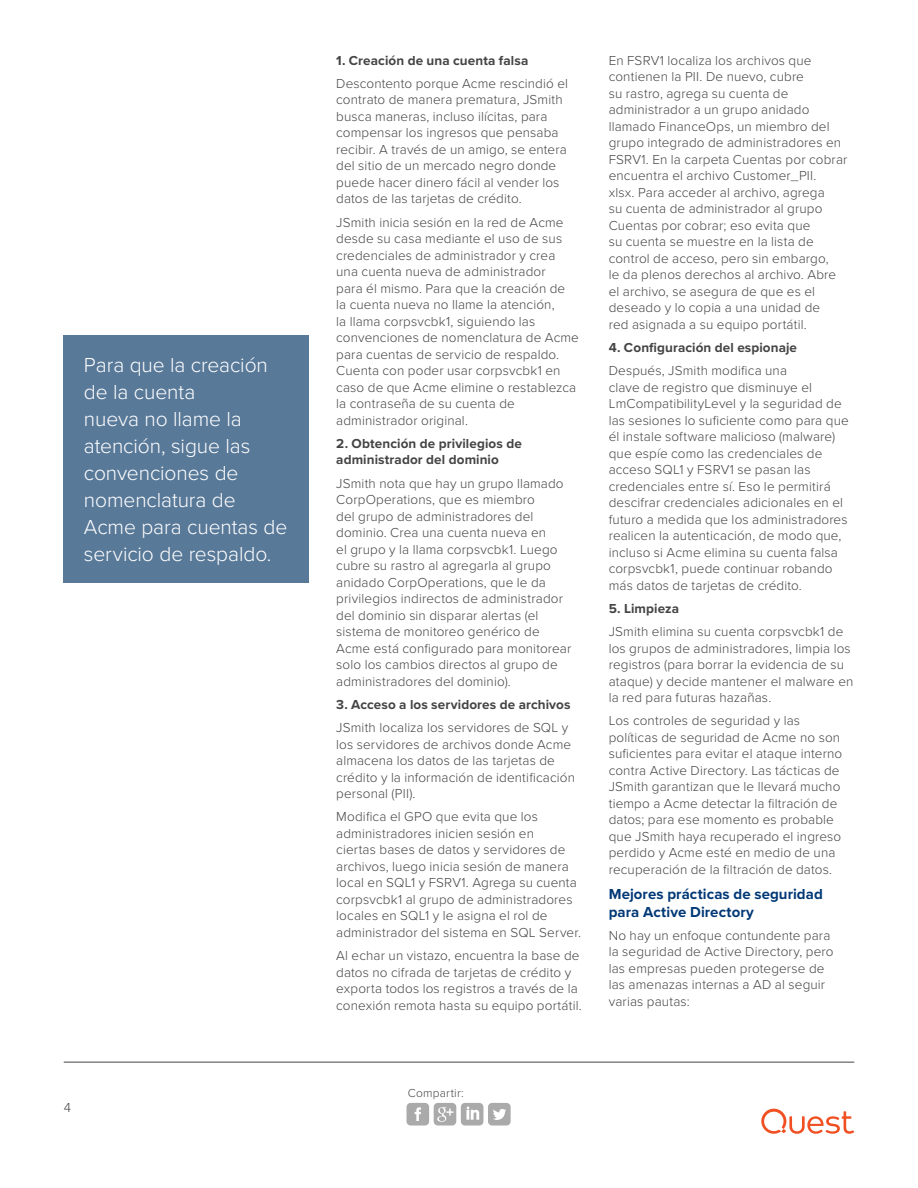
<style>
.page{position:relative;width:918px;height:1188px;background:#fff}
.page>*{position:absolute;margin:0;border:0;box-sizing:border-box;transform-origin:0 0}
._14_Callout_Box_Medi{font:300 21px/27px "Proxima Nova";letter-spacing:-.005em;color:#fff}
._05_Section_Heading{font:700 15px/18px "Proxima Nova";letter-spacing:.005em;color:#003876}
.t1{font:300 13.5px/16.5px "Proxima Nova";letter-spacing:.01em;color:#444}
._06_Section_Heading{font:700 13.5px/16.5px "Proxima Nova";letter-spacing:.01em;color:#444}
.t2{font:300 12px "Proxima Nova";letter-spacing:.015em;color:#444}
</style>
<div class="page">
<svg style="left:407px;top:1103px;width:104px;height:23px"></svg>
<hr style="left:64px;top:1062px;width:790px;height:1px;background:#444">
<svg style="left:761px;top:1108px;width:93px;height:26px"></svg>
<div style="left:64px;top:335px;width:245px;height:248px;background:#597999"></div>
<p class="_14_Callout_Box_Medi" style="left:84px;top:350px;width:205px">Para que la creación de la cuenta<br>nueva no llame la atención, sigue las convenciones de nomenclatura de<br>Acme para cuentas de servicio de respaldo.</p>
<p class="t1" style="left:64px;top:1099px;width:9px">4</p>
<p class="_06_Section_Heading" style="left:336px;top:52px;width:194px">1. Creación de una cuenta falsa</p>
<p class="t1" style="left:336px;top:75px;width:233px">Descontento porque Acme rescindió el contrato de manera prematura, JSmith busca maneras, incluso ilícitas, para compensar los ingresos que pensaba recibir. A través de un amigo, se entera del sitio de un mercado negro donde puede hacer dinero fácil al vender los datos de las tarjetas de crédito.</p>
<p class="t1" style="left:336px;top:213px;width:244px">JSmith inicia sesión en la red de Acme desde su casa mediante el uso de sus credenciales de administrador y crea una cuenta nueva de administrador<br>para él mismo. Para que la creación de<br>la cuenta nueva no llame la atención,<br>la llama corpsvcbk1, siguiendo las convenciones de nomenclatura de Acme para cuentas de servicio de respaldo.<br>Cuenta con poder usar corpsvcbk1 en caso de que Acme elimine o restablezca la contraseña de su cuenta de administrador original.</p>
<p class="_06_Section_Heading" style="left:336px;top:435px;width:187px">2. Obtención de privilegios de administrador del dominio</p>
<p class="t1" style="left:336px;top:474px;width:237px">JSmith nota que hay un grupo llamado CorpOperations, que es miembro<br>del grupo de administradores del dominio. Crea una cuenta nueva en<br>el grupo y la llama corpsvcbk1. Luego cubre su rastro al agregarla al grupo anidado CorpOperations, que le da privilegios indirectos de administrador del dominio sin disparar alertas (el sistema de monitoreo genérico de Acme está configurado para monitorear solo los cambios directos al grupo de administradores del dominio).</p>
<p class="_06_Section_Heading" style="left:336px;top:696px;width:236px">3. Acceso a los servidores de archivos</p>
<p class="t1" style="left:336px;top:719px;width:240px">JSmith localiza los servidores de SQL y los servidores de archivos donde Acme almacena los datos de las tarjetas de crédito y la información de identificación personal (PII).</p>
<p class="t1" style="left:336px;top:808px;width:246px">Modifica el GPO que evita que los administradores inicien sesión en<br>ciertas bases de datos y servidores de archivos, luego inicia sesión de manera local en SQL1 y FSRV1. Agrega su cuenta corpsvcbk1 al grupo de administradores locales en SQL1 y le asigna el rol de administrador del sistema en SQL Server.</p>
<p class="t1" style="left:336px;top:947px;width:247px">Al echar un vistazo, encuentra la base de datos no cifrada de tarjetas de crédito y exporta todos los registros a través de la conexión remota hasta su equipo portátil.</p>
<p class="t1" style="left:609px;top:51px;width:240px">En FSRV1 localiza los archivos que contienen la PII. De nuevo, cubre<br>su rastro, agrega su cuenta de administrador a un grupo anidado llamado FinanceOps, un miembro del grupo integrado de administradores en FSRV1. En la carpeta Cuentas por cobrar encuentra el archivo Customer_PII.<br>xlsx. Para acceder al archivo, agrega<br>su cuenta de administrador al grupo Cuentas por cobrar; eso evita que<br>su cuenta se muestre en la lista de control de acceso, pero sin embargo,<br>le da plenos derechos al archivo. Abre el archivo, se asegura de que es el deseado y lo copia a una unidad de<br>red asignada a su equipo portátil.</p>
<p class="_06_Section_Heading" style="left:609px;top:339px;width:190px">4. Configuración del espionaje</p>
<p class="t1" style="left:609px;top:362px;width:242px">Después, JSmith modifica una<br>clave de registro que disminuye el LmCompatibilityLevel y la seguridad de las sesiones lo suficiente como para que él instale software malicioso (malware) que espíe como las credenciales de acceso SQL1 y FSRV1 se pasan las credenciales entre sí. Eso le permitirá descifrar credenciales adicionales en el futuro a medida que los administradores realicen la autenticación, de modo que, incluso si Acme elimina su cuenta falsa corpsvcbk1, puede continuar robando más datos de tarjetas de crédito.</p>
<p class="_06_Section_Heading" style="left:609px;top:600px;width:72px">5. Limpieza</p>
<p class="t1" style="left:609px;top:623px;width:246px">JSmith elimina su cuenta corpsvcbk1 de los grupos de administradores, limpia los registros (para borrar la evidencia de su ataque) y decide mantener el malware en la red para futuras hazañas.</p>
<p class="t1" style="left:609px;top:712px;width:235px">Los controles de seguridad y las políticas de seguridad de Acme no son suficientes para evitar el ataque interno contra Active Directory. Las tácticas de JSmith garantizan que le llevará mucho tiempo a Acme detectar la filtración de datos; para ese momento es probable que JSmith haya recuperado el ingreso perdido y Acme esté en medio de una recuperación de la filtración de datos.</p>
<p class="_05_Section_Heading" style="left:609px;top:884px;width:216px">Mejores prácticas de seguridad para Active Directory</p>
<p class="t1" style="left:609px;top:927px;width:226px">No hay un enfoque contundente para la seguridad de Active Directory, pero las empresas pueden protegerse de las amenazas internas a AD al seguir varias pautas:</p>
<p class="t2" style="left:408px;top:1084px;width:57px">Compartir:</p>
</div>
